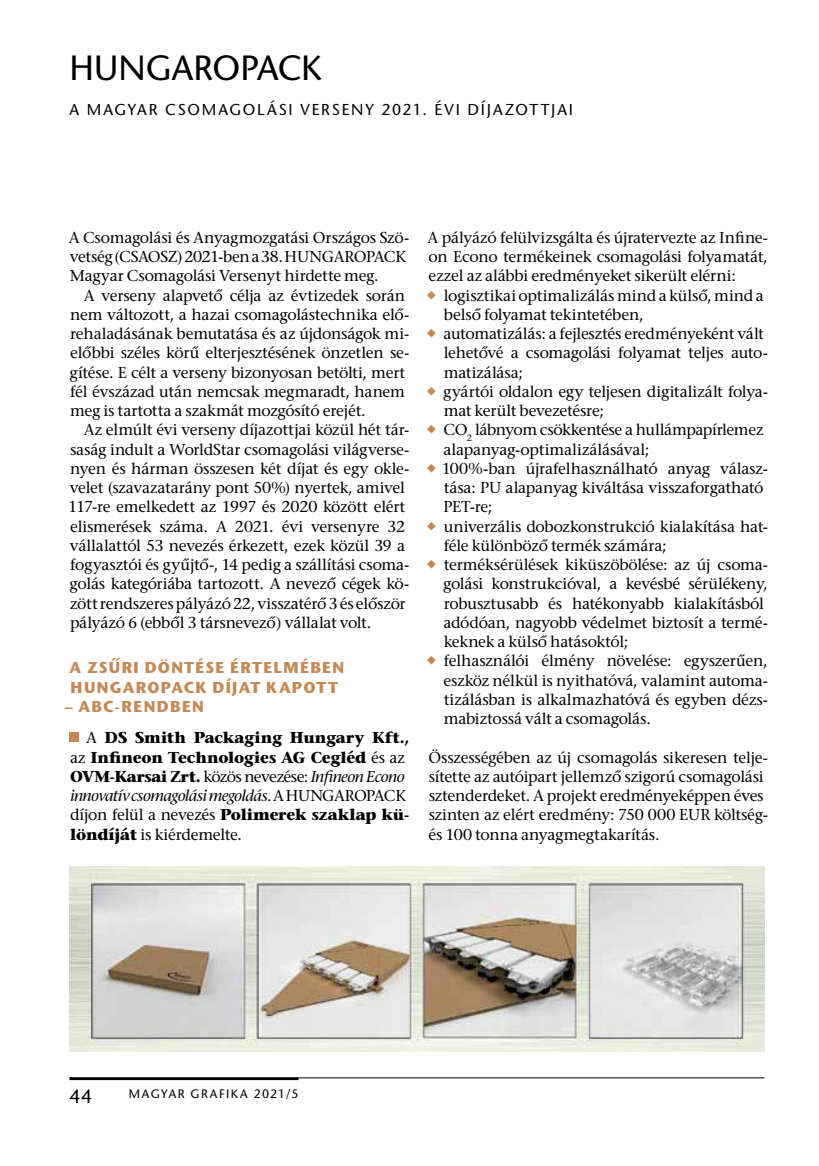
<style>
.page{position:relative;width:819px;height:1166px;background:#fff}
.page>*{position:absolute;margin:0;border:0;box-sizing:border-box;transform-origin:0 0}
.t1{font:35px "ITC Stone Sans";color:#000}
.t2{font:19.25px "ITC Stone Sans";color:#000}
.t3{font:15.75px/19.2px "ITC Stone Serif";letter-spacing:-.015em;color:#000}
.t4{font:700 15.75px/19.2px "ITC Stone Serif";letter-spacing:-.015em;color:#000}
.t5{font:700 15.75px/19.2px "ITC Stone Sans";letter-spacing:.08em;color:#c48957}
.t6{font:15.75px "ITC Stone Sans";letter-spacing:.115em;color:#000}
.t7{font:12.25px "ITC Stone Sans";letter-spacing:.12em;color:#000}
.s1{font-weight:400}
.s2{font-weight:400;font-style:italic}
</style>
<div class="page">
<hr style="left:69px;top:1077px;width:695px;height:1px;background:#000">
<hr style="left:69px;top:1077px;width:229px;height:3px;background:#000">
<div style="left:69px;top:732px;width:10px;height:9px;background:#c48957"></div>
<img style="left:69px;top:867px;width:695px;height:184px">
<h1 class="t1" style="left:69px;top:49px;width:254px">HUNGAROPACK</h1>
<p class="t6" style="left:69px;top:101px;width:505px">A MAGYAR CSOMAGOLÁSI VERSENY 2021. ÉVI DÍJAZOTTJAI</p>
<p class="t3" style="left:69px;top:230px;width:342px">A Csomagolási és Anyagmozgatási Országos Szö&shy;vetség (CSAOSZ) 2021-ben a 38. HUNGAROPACK<br>Magyar Csomagolási Versenyt hirdette meg.</p>
<p class="t3" style="left:70px;top:288px;width:341px;text-indent:14px">A verseny alapvető célja az évtizedek során nem változott, a hazai csomagolástechnika elő&shy;rehaladásának bemutatása és az újdonságok mi&shy;előbbi széles körű elterjesztésének önzetlen se&shy;gítése. E célt a verseny bizonyosan betölti, mert fél évszázad után nemcsak megmaradt, hanem meg is tartotta a szakmát mozgósító erejét.</p>
<p class="t3" style="left:68px;top:422px;width:342px;text-indent:15px">Az elmúlt évi verseny díjazottjai közül hét tár&shy;saság indult a WorldStar csomagolási világverse&shy;nyen és hárman összesen két díjat és egy okle&shy;velet (szavazatarány pont 50%) nyertek, amivel 117-re emelkedett az 1997 és 2020 között elért elismerések száma. A 2021. évi versenyre 32 vállalattól 53 nevezés érkezett, ezek közül 39 a fogyasztói és gyűjtő-, 14 pedig a szállítási csoma&shy;golás kategóriába tartozott. A nevező cégek kö&shy;zött rendszeres pályázó 22, visszatérő 3 és először pályázó 6 (ebből 3 társnevező) vállalat volt.</p>
<p class="t5" style="left:69px;top:660px;width:276px">A ZSŰRI DÖNTÉSE ÉRTELMÉBEN<br>HUNGAROPACK DÍJAT KAPOTT</p>
<p class="t5" style="left:65px;top:699px;width:140px">– ABC-RENDBEN</p>
<p class="t4" style="left:70px;top:730px;width:341px;text-indent:16px"><span class="s1">A</span> DS Smith Packaging Hungary Kft., <span class="s1">az</span> Infineon Technologies AG Cegléd <span class="s1">és az </span>OVM-Karsai Zrt. <span class="s1">közös nevezése:</span> <span class="s2">Infineon Econo innovatív csomagolási megoldás</span><span class="s1">. A HUNGAROPACK díjon felül a nevezés</span> Polimerek szaklap kü&shy;löndíját <span class="s1">is kiérdemelte.</span></p>
<p class="t3" style="left:427px;top:230px;width:342px;text-align:justify">A pályázó felülvizsgálta és újratervezte az Infine&shy;on Econo termékeinek csomagolási folyamatát, ezzel az alábbi eredményeket sikerült elérni:</p>
<p class="t3" style="left:441px;top:288px;width:328px">logisztikai optimalizálás mind a külső, mind a belső folyamat tekintetében,<br>automatizálás: a fejlesztés eredményeként vált lehetővé a csomagolási folyamat teljes auto&shy;matizálása;<br>gyártói oldalon egy teljesen digitalizált folya&shy;mat került bevezetésre;<br>CO<sub>2</sub> lábnyom csökkentése a hullámpapírlemez alapanyag-optimalizálásával;<br>100%-ban újrafelhasználható anyag válasz&shy;tása: PU alapanyag kiváltása visszaforgatható PET-re;<br>univerzális dobozkonstrukció kialakítása hat&shy;féle különböző termék számára; terméksérülések kiküszöbölése: az új csoma&shy;golási konstrukcióval, a kevésbé sérülékeny, robusztusabb és hatékonyabb kialakításból adódóan, nagyobb védelmet biztosít a termé&shy;keknek a külső hatásoktól;<br>felhasználói élmény növelése: egyszerűen, eszköz nélkül is nyithatóvá, valamint automa&shy;tizálásban is alkalmazhatóvá és egyben dézs&shy;mabiztossá vált a csomagolás.</p>
<p class="t3" style="left:428px;top:749px;width:341px">Összességében az új csomagolás sikeresen telje&shy;sítette az autóipart jellemző szigorú csomagolási sztenderdeket. A projekt eredményeképpen éves szinten az elért eredmény: 750 000 EUR költség&shy;és 100 tonna anyagmegtakarítás.</p>
<p class="t2" style="left:69px;top:1085px;width:24px">44</p>
<p class="t7" style="left:129px;top:1087px;width:171px">MAGYAR GRAFIKA 2021/5</p>
</div>
